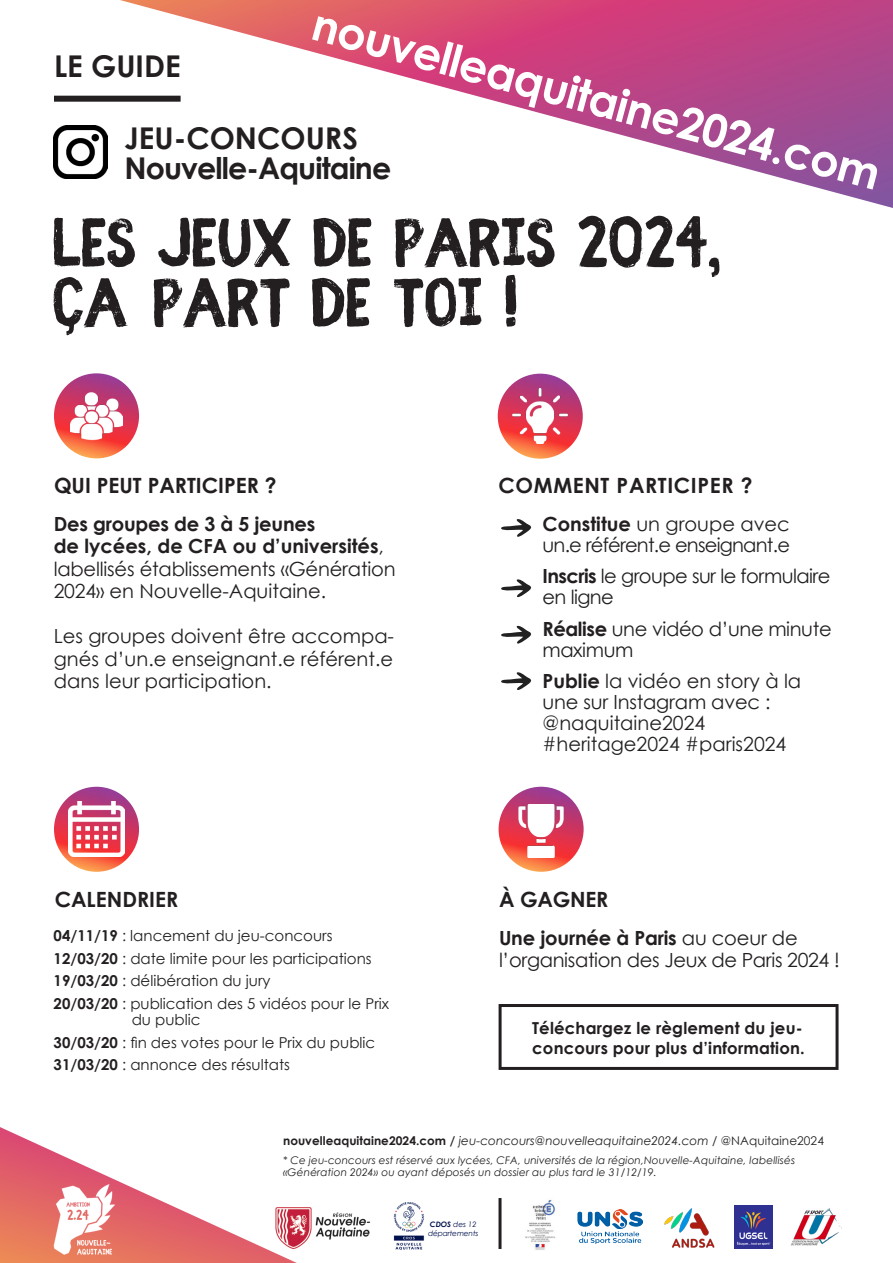
<style>
.page{position:relative;width:893px;height:1263px;background:#fff}
.page>*{position:absolute;margin:0;border:0;box-sizing:border-box;transform-origin:0 0}
.t1{font:75px "Fibre Vintage";letter-spacing:-.01em;color:#231f20}
.t2{font:700 45px "Century Gothic";color:#fff}
.t3{font:700 30px "Century Gothic";letter-spacing:-.03em;color:#231f20}
.t4{font:700 30px "Century Gothic";color:#231f20}
.t5{font:700 21px "Century Gothic";color:#231f20}
.t6{font:700 21px "Century Gothic";letter-spacing:.03em;color:#231f20}
.t7{font:19.5px/22.5px "Century Gothic";letter-spacing:-.01em;color:#231f20}
.t8{font:700 19.5px/22.5px "Century Gothic";color:#231f20}
.t9{font:19.5px/21px "Century Gothic";letter-spacing:-.03em;color:#231f20}
.t10{font:19.5px "Century Gothic";letter-spacing:-.04em;color:#231f20}
.t11{font:700 16.5px/19.5px "Century Gothic";letter-spacing:.01em;color:#231f20}
.t12{font:15px/16.5px "Century Gothic";color:#231f20}
.t13{font:italic 12px "Century Gothic";letter-spacing:.005em;color:#231f20}
.t14{font:italic 10.5px/12px "Century Gothic";letter-spacing:.01em;color:#231f20}
.t15{font:italic 7.5px "Century Gothic";letter-spacing:-.02em;color:#00124c}
.s1{font-weight:400}
.s2{font-weight:700}
.s3{font-weight:700;font-style:normal}
.s4{font-style:normal}
</style>
<div class="page">
<img style="left:297px;top:1207px;width:74px;height:41px">
<img style="left:120px;top:0;width:773px;height:208px">
<img style="left:0;top:1127px;width:297px;height:136px">
<div style="left:54px;top:96px;width:127px;height:6px;background:#231f20"></div>
<img style="left:54px;top:125px;width:53px;height:54px">
<img style="left:54px;top:373px;width:85px;height:85px;border-radius:43px">
<img style="left:498px;top:374px;width:85px;height:85px;border-radius:43px">
<img style="left:70px;top:391px;width:53px;height:51px">
<img style="left:512px;top:388px;width:57px;height:56px">
<img style="left:54px;top:787px;width:85px;height:85px;border-radius:43px">
<img style="left:68px;top:801px;width:57px;height:56px">
<img style="left:525px;top:1200px;width:31px;height:50px">
<img style="left:393px;top:1202px;width:32px;height:48px">
<img style="left:54px;top:1184px;width:61px;height:70px">
<img style="left:499px;top:787px;width:85px;height:85px;border-radius:43px">
<img style="left:515px;top:805px;width:52px;height:53px">
<svg style="left:501px;top:519px;width:31px;height:18px"></svg>
<svg style="left:501px;top:579px;width:31px;height:19px"></svg>
<svg style="left:501px;top:625px;width:30px;height:19px"></svg>
<svg style="left:501px;top:672px;width:31px;height:18px"></svg>
<div style="left:499px;top:1004px;width:339px;height:66px;border:3px solid #231f20"></div>
<img style="left:791px;top:1208px;width:51px;height:38px">
<img style="left:734px;top:1205px;width:39px;height:44px">
<img style="left:577px;top:1209px;width:65px;height:34px">
<img style="left:664px;top:1208px;width:51px;height:40px">
<hr style="left:498px;top:1198px;width:3px;height:51px;background:#231f20">
<p class="t2" style="left:321px;top:-5px;width:587px;rotate:15deg">nouvelleaquitaine2024.com</p>
<p class="t3" style="left:54px;top:47px;width:128px">LE GUIDE</p>
<p class="t4" style="left:125px;top:119px;width:235px">JEU-CONCOURS</p>
<p class="t3" style="left:125px;top:149px;width:268px">Nouvelle-Aquitaine</p>
<p class="t1" style="left:52px;top:215px;width:670px">LES JEUX DE PARIS 2024,</p>
<p class="t1" style="left:52px;top:275px;width:467px">CA PART DE TOI !</p>
<p class="t5" style="left:54px;top:472px;width:224px">QUI PEUT PARTICIPER ?</p>
<p class="t8" style="left:54px;top:512px;width:332px">Des groupes de 3 à 5 jeunes<br>de lycées, de CFA ou d’universités<span class="s1">,</span></p>
<p class="t7" style="left:54px;top:557px;width:343px">labellisés établissements «Génération<br>2024» en Nouvelle-Aquitaine.</p>
<p class="t7" style="left:54px;top:625px;width:342px;text-align:justify">Les groupes doivent être accompa&shy;gnés d’un.e enseignant.e référent.e dans leur participation.</p>
<p class="t6" style="left:499px;top:472px;width:255px">COMMENT PARTICIPER ?</p>
<p class="t7" style="left:542px;top:512px;width:249px"><span class="s2">Constitue</span> un groupe avec</p>
<p class="t10" style="left:542px;top:533px;width:249px">un.e référent.e enseignant.e</p>
<p class="t9" style="left:542px;top:565px;width:289px"><span class="s2">Inscris</span> le groupe sur le formulaire en ligne</p>
<p class="t7" style="left:542px;top:618px;width:291px;line-height:21px"><span class="s2">Réalise</span> une vidéo d’une minute maximum</p>
<p class="t7" style="left:542px;top:670px;width:260px;line-height:21px"><span class="s2">Publie</span> la vidéo en story à la une sur Instagram avec :</p>
<p class="t7" style="left:542px;top:712px;width:164px">@naquitaine2024</p>
<p class="t7" style="left:542px;top:733px;width:245px">#heritage2024 #paris2024</p>
<p class="t5" style="left:55px;top:886px;width:125px">CALENDRIER</p>
<p class="t5" style="left:499px;top:886px;width:111px">À GAGNER</p>
<p class="t12" style="left:54px;top:927px;width:280px"><span class="s2">04/11/19</span> : lancement du jeu-concours</p>
<p class="t12" style="left:54px;top:950px;width:319px"><span class="s2">12/03/20</span> : date limite pour les participations</p>
<p class="t12" style="left:54px;top:972px;width:218px"><span class="s2">19/03/20</span> : délibération du jury</p>
<p class="t12" style="left:132px;top:995px;width:259px;text-indent:-78px"><span class="s2">20/03/20</span> : publication des 5 vidéos pour le Prix du public</p>
<p class="t12" style="left:54px;top:1034px;width:323px"><span class="s2">30/03/20</span> : fin des votes pour le Prix du public</p>
<p class="t12" style="left:54px;top:1056px;width:238px"><span class="s2">31/03/20</span> : annonce des résultats</p>
<p class="t7" style="left:499px;top:926px;width:342px"><span class="s2">Une journée à Paris</span> au coeur de l’organisation des Jeux de Paris 2024 !</p>
<p class="t11" style="left:532px;top:1018px;width:274px">Téléchargez le règlement du jeu&shy;concours pour plus d’information.</p>
<p class="t13" style="left:283px;top:1134px;width:542px"><span class="s3">nouvelleaquitaine2024.com /</span> jeu-concours@nouvelleaquitaine2024.com / <span class="s4">@NAquitaine2024</span></p>
<p class="t14" style="left:283px;top:1154px;width:514px">* Ce jeu-concours est réservé aux lycées, CFA, universités de la région,Nouvelle-Aquitaine, labellisés «Génération 2024» ou ayant déposés un dossier au plus tard le 31/12/19.</p>
<p class="t15" style="left:430px;top:1219px;width:48px"><span class="s2">CDOS</span> des 12</p>
<p class="t15" style="left:428px;top:1228px;width:52px">départements</p>
</div>
